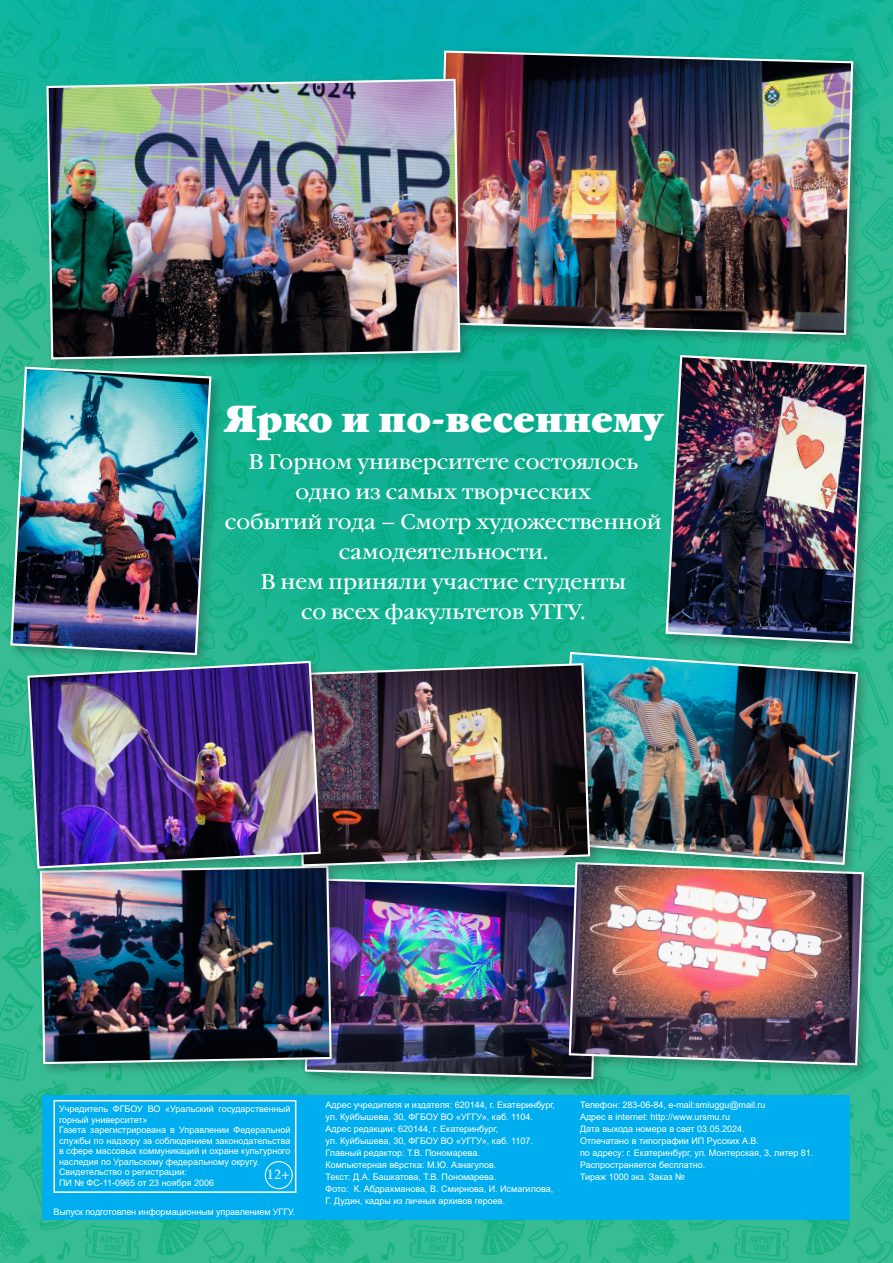
<style>
.page{position:relative;width:893px;height:1263px;background:#fff}
.page>*{position:absolute;margin:0;border:0;box-sizing:border-box;transform-origin:0 0}
.t1{font:700 37.5px "Garamond Book C";color:#fff}
.t2{font:21px "Garamond Book C";color:#fff}
.t3{font:15px "Minion Pro";color:#fff}
.t4{font:9px/10.5px "Arial";color:#fff}
</style>
<div class="page">
<img style="left:0;top:0;width:893px;height:1263px">
<div style="left:434px;top:47px;width:432px;height:301px;background:#231f20;opacity:.3"></div>
<img style="left:436px;top:49px;width:418px;height:287px">
<div style="left:43px;top:1095px;width:807px;height:125px;background:#00aeef"></div>
<div style="left:53px;top:1100px;width:243px;height:93px;border:2px solid #fff"></div>
<div style="left:265px;top:1161px;width:28px;height:28px;border:1px solid #fff;border-radius:50%"></div>
<div style="left:662px;top:351px;width:218px;height:305px;background:#231f20;opacity:.3"></div>
<img style="left:664px;top:354px;width:204px;height:291px">
<div style="left:302px;top:875px;width:309px;height:217px;background:#231f20;opacity:.3"></div>
<img style="left:304px;top:879px;width:295px;height:201px">
<div style="left:6px;top:363px;width:219px;height:305px;background:#231f20;opacity:.3"></div>
<img style="left:9px;top:365px;width:204px;height:291px">
<div style="left:566px;top:859px;width:310px;height:218px;background:#231f20;opacity:.3"></div>
<img style="left:568px;top:877px;width:297px;height:189px">
<div style="left:36px;top:862px;width:308px;height:214px;background:#231f20;opacity:.3"></div>
<img style="left:39px;top:881px;width:294px;height:184px">
<div style="left:553px;top:649px;width:317px;height:228px;background:#231f20;opacity:.3"></div>
<img style="left:555px;top:651px;width:304px;height:215px">
<div style="left:292px;top:660px;width:310px;height:219px;background:#231f20;opacity:.3"></div>
<img style="left:333px;top:662px;width:258px;height:205px">
<div style="left:43px;top:75px;width:430px;height:297px;background:#231f20;opacity:.3"></div>
<img style="left:45px;top:78px;width:416px;height:283px">
<div style="left:24px;top:658px;width:309px;height:223px;background:#231f20;opacity:.3"></div>
<img style="left:26px;top:660px;width:296px;height:210px">
<p class="t1" style="left:224px;top:394px;width:439px">Ярко и по-весеннему</p>
<p class="t2" style="left:249px;top:450px;width:391px">В Горном университете состоялось</p>
<p class="t2" style="left:295px;top:480px;width:297px">одно из самых творческих</p>
<p class="t2" style="left:225px;top:510px;width:438px">событий года – Смотр художественной</p>
<p class="t2" style="left:339px;top:540px;width:211px">самодеятельности.</p>
<p class="t2" style="left:260px;top:570px;width:367px">В нем приняли участие студенты</p>
<p class="t2" style="left:301px;top:600px;width:286px">со всех факультетов УГГУ.</p>
<p class="t4" style="left:59px;top:1104px;width:233px">Учредитель ФГБОУ ВО «Уральский государственный горный университет»</p>
<p class="t4" style="left:59px;top:1125px;width:233px;text-align:justify">Газета зарегистрирована в Управлении Федеральной службы по надзору за соблюдением законодательства в сфере массовых коммуникаций и охране культурного наследия по Уральскому федеральному округу.</p>
<p class="t4" style="left:59px;top:1167px;width:129px">Свидетельство о регистрации:</p>
<p class="t4" style="left:59px;top:1177px;width:157px">ПИ № ФС-11-0965 от 23 ноября 2006</p>
<p class="t3" style="left:267px;top:1164px;width:25px">12+</p>
<p class="t4" style="left:53px;top:1207px;width:243px">Выпуск подготовлен информационным управлением УГГУ.</p>
<p class="t4" style="left:325px;top:1099px;width:231px;line-height:12px">Адрес учредителя и издателя: 620144, г. Екатеринбург, ул. Куйбышева, 30, ФГБОУ ВО «УГГУ», каб. 1104.</p>
<p class="t4" style="left:325px;top:1123px;width:174px">Адрес редакции: 620144, г. Екатеринбург,</p>
<p class="t4" style="left:325px;top:1135px;width:209px">ул. Куйбышева, 30, ФГБОУ ВО «УГГУ», каб. 1107.</p>
<p class="t4" style="left:325px;top:1147px;width:156px">Главный редактор: Т.В. Пономарева.</p>
<p class="t4" style="left:325px;top:1159px;width:172px">Компьютерная вёрстка: М.Ю. Азнагулов.</p>
<p class="t4" style="left:325px;top:1171px;width:172px">Текст: Д.А. Башкатова, Т.В. Пономарева.</p>
<p class="t4" style="left:325px;top:1183px;width:229px;line-height:12px">Фото: К. Абдрахманова, В. Смирнова, И. Исмагилова,<br>Г. Дудин, кадры из личных архивов героев.</p>
<p class="t4" style="left:580px;top:1099px;width:187px">Телефон: 283-06-84, e-mail:smiuggu@mail.ru</p>
<p class="t4" style="left:580px;top:1111px;width:152px">Адрес в internet: http://www.ursmu.ru</p>
<p class="t4" style="left:580px;top:1123px;width:166px">Дата выхода номера в свет 03.05.2024.</p>
<p class="t4" style="left:580px;top:1135px;width:181px">Отпечатано в типографии ИП Русских А.В.</p>
<p class="t4" style="left:580px;top:1147px;width:235px">по адресу: г. Екатеринбург, ул. Монтерская, 3, литер 81.</p>
<p class="t4" style="left:580px;top:1159px;width:127px">Распространяется бесплатно.</p>
<p class="t4" style="left:580px;top:1171px;width:106px">Тираж 1000 экз. Заказ №</p>
</div>
